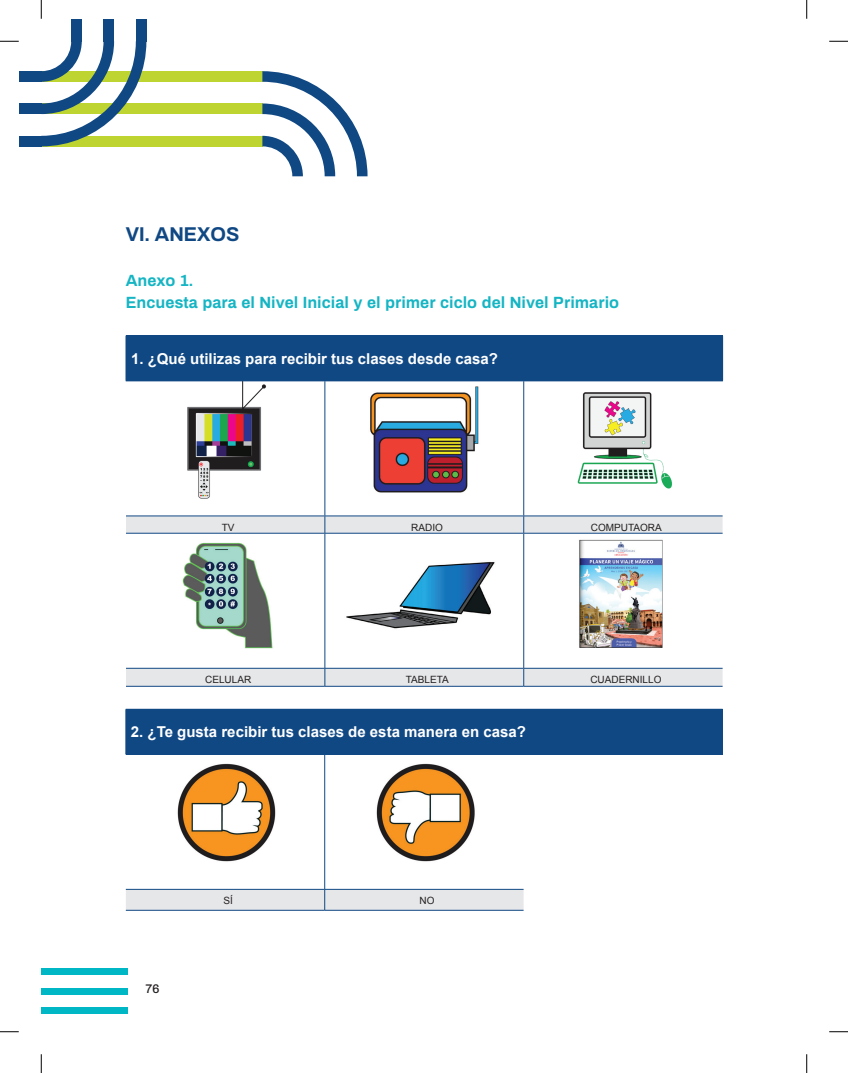
<style>
.page{position:relative;width:848px;height:1073px;background:#fff}
.page>*{position:absolute;margin:0;border:0;box-sizing:border-box;transform-origin:0 0}
.t1{font:700 20px "Archivo";color:#104884}
.t2{font:700 16.25px/22.5px "Archivo";color:#16b5c4}
.t3{font:700 15px "Arial";color:#fff}
.t4{font:500 12.5px "Archivo";color:#231f20}
.t5{font:10px "Arial";color:#231f20}
</style>
<div class="page">
<div style="left:41px;top:1007px;width:87px;height:6px;background:#00b7c5"></div>
<div style="left:41px;top:988px;width:87px;height:6px;background:#00b7c5"></div>
<div style="left:41px;top:968px;width:87px;height:6px;background:#00b7c5"></div>
<img style="left:125px;top:711px;width:197px;height:200px">
<img style="left:322px;top:755px;width:202px;height:156px">
<img style="left:541px;top:381px;width:158px;height:108px">
<img style="left:345px;top:381px;width:158px;height:112px">
<img style="left:147px;top:381px;width:158px;height:118px">
<div style="left:126px;top:336px;width:596px;height:45px;background:#104884"></div>
<svg style="left:126px;top:516px;width:596px;height:170px"></svg>
<hr style="left:126px;top:335px;width:199px;height:1px;background:#104884">
<hr style="left:325px;top:335px;width:198px;height:1px;background:#104884">
<hr style="left:523px;top:335px;width:199px;height:1px;background:#104884">
<hr style="left:722px;top:336px;width:1px;height:44px;background:#104884">
<hr style="left:324px;top:381px;width:1px;height:134px;background:#104884">
<hr style="left:523px;top:381px;width:1px;height:134px;background:#104884">
<hr style="left:126px;top:515px;width:199px;height:1px;background:#104884">
<hr style="left:325px;top:515px;width:198px;height:1px;background:#104884">
<svg style="left:324px;top:516px;width:1px;height:17px"></svg>
<hr style="left:523px;top:515px;width:199px;height:1px;background:#104884">
<svg style="left:523px;top:516px;width:1px;height:17px"></svg>
<hr style="left:126px;top:533px;width:199px;height:1px;background:#104884">
<hr style="left:325px;top:533px;width:198px;height:1px;background:#104884">
<hr style="left:324px;top:533px;width:1px;height:135px;background:#104884">
<hr style="left:523px;top:533px;width:199px;height:1px;background:#104884">
<hr style="left:523px;top:533px;width:1px;height:135px;background:#104884">
<hr style="left:126px;top:668px;width:199px;height:1px;background:#104884">
<hr style="left:325px;top:668px;width:198px;height:1px;background:#104884">
<svg style="left:324px;top:668px;width:1px;height:18px"></svg>
<hr style="left:523px;top:668px;width:199px;height:1px;background:#104884">
<svg style="left:523px;top:668px;width:1px;height:18px"></svg>
<hr style="left:126px;top:686px;width:199px;height:1px;background:#104884">
<hr style="left:325px;top:686px;width:198px;height:1px;background:#104884">
<hr style="left:523px;top:686px;width:199px;height:1px;background:#104884">
<div style="left:126px;top:709px;width:596px;height:45px;background:#104884"></div>
<hr style="left:722px;top:709px;width:1px;height:45px;background:#104884">
<hr style="left:126px;top:754px;width:199px;height:1px;background:#104884">
<hr style="left:325px;top:754px;width:198px;height:1px;background:#104884">
<hr style="left:324px;top:754px;width:1px;height:135px;background:#104884">
<hr style="left:523px;top:754px;width:199px;height:1px;background:#104884">
<svg style="left:126px;top:889px;width:397px;height:21px;background:#dadee3"></svg>
<hr style="left:126px;top:910px;width:199px;height:1px;background:#104884">
<hr style="left:325px;top:910px;width:198px;height:1px;background:#104884">
<img style="left:571px;top:535px;width:98px;height:118px">
<div style="left:41px;top:71px;width:221px;height:11px;background:#bed531"></div>
<div style="left:41px;top:103px;width:221px;height:11px;background:#bed531"></div>
<div style="left:41px;top:136px;width:221px;height:10px;background:#bed531"></div>
<svg style="left:41px;top:41px;width:105px;height:105px"></svg>
<svg style="left:262px;top:71px;width:105px;height:105px"></svg>
<div style="left:19px;top:71px;width:22px;height:11px;background:#104884"></div>
<div style="left:136px;top:19px;width:10px;height:22px;background:#104884"></div>
<div style="left:19px;top:103px;width:22px;height:11px;background:#104884"></div>
<div style="left:103px;top:19px;width:11px;height:22px;background:#104884"></div>
<div style="left:19px;top:136px;width:22px;height:10px;background:#104884"></div>
<div style="left:71px;top:19px;width:11px;height:22px;background:#104884"></div>
<svg style="left:0;top:40px;width:19px;height:2px"></svg>
<svg style="left:829px;top:40px;width:19px;height:2px"></svg>
<svg style="left:0;top:1031px;width:19px;height:1px"></svg>
<svg style="left:829px;top:1031px;width:19px;height:1px"></svg>
<svg style="left:40px;top:0;width:2px;height:19px"></svg>
<svg style="left:40px;top:1054px;width:2px;height:18px"></svg>
<svg style="left:806px;top:0;width:1px;height:19px"></svg>
<svg style="left:806px;top:1054px;width:1px;height:18px"></svg>
<h1 class="t1" style="left:126px;top:219px;width:115px">VI. ANEXOS</h1>
<p class="t2" style="left:126px;top:268px;width:495px">Anexo 1.<br>Encuesta para el Nivel Inicial y el primer ciclo del Nivel Primario</p>
<p class="t3" style="left:131px;top:349px;width:368px">1. ¿Qué utilizas para recibir tus clases desde casa?</p>
<p class="t5" style="left:222px;top:520px;width:14px">TV</p>
<p class="t5" style="left:411px;top:520px;width:33px">RADIO</p>
<p class="t5" style="left:590px;top:520px;width:72px">COMPUTAORA</p>
<p class="t5" style="left:205px;top:673px;width:48px">CELULAR</p>
<p class="t5" style="left:406px;top:673px;width:44px">TABLETA</p>
<p class="t5" style="left:590px;top:673px;width:73px">CUADERNILLO</p>
<p class="t3" style="left:131px;top:722px;width:396px">2. ¿Te gusta recibir tus clases de esta manera en casa?</p>
<p class="t4" style="left:145px;top:979px;width:15px">76</p>
<p class="t5" style="left:223px;top:894px;width:11px">SÍ</p>
<p class="t5" style="left:419px;top:894px;width:16px">NO</p>
</div>
